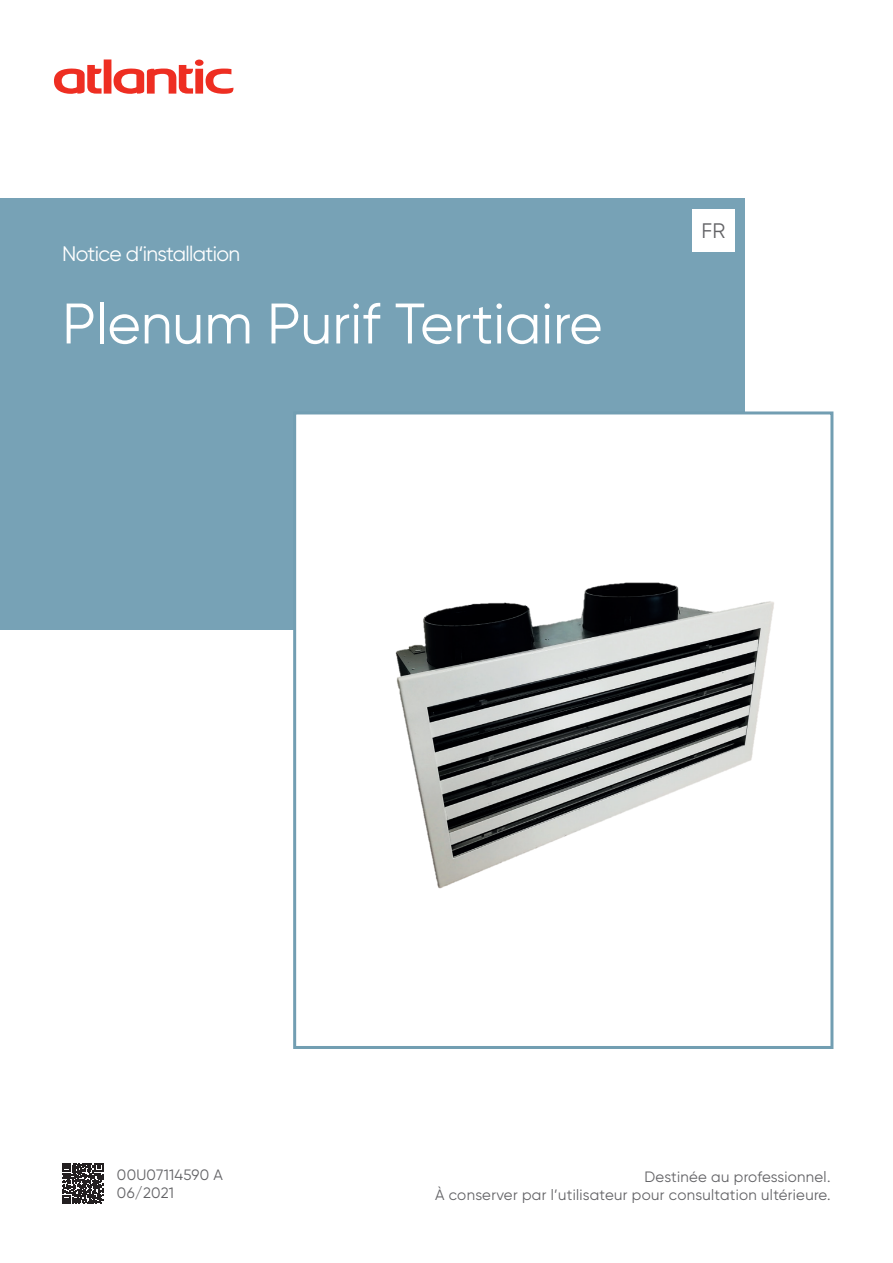
<style>
.page{position:relative;width:893px;height:1263px;background:#fff}
.page>*{position:absolute;margin:0;border:0;box-sizing:border-box;transform-origin:0 0}
.t1{font:57px "Gilroy";color:#fff}
.t2{font:21px "Gilroy";letter-spacing:-.03em;color:#fff}
.t3{font:21px "Gilroy";color:#636366}
.t4{font:15px/18px "Gilroy";letter-spacing:.02em;color:#636366}
</style>
<div class="page">
<svg style="left:62px;top:1163px;width:41px;height:41px"></svg>
<div style="left:0;top:199px;width:744px;height:431px;background:#77a2b6"></div>
<div style="left:692px;top:209px;width:43px;height:42px;background:#fff"></div>
<svg style="left:54px;top:59px;width:179px;height:35px"></svg>
<svg style="left:293px;top:410px;width:541px;height:639px"></svg>
<h2 class="t2" style="left:62px;top:240px;width:180px">Notice d‘installation</h2>
<h1 class="t1" style="left:62px;top:289px;width:542px">Plenum Purif Tertiaire</h1>
<h2 class="t3" style="left:701px;top:218px;width:25px">FR</h2>
<p class="t4" style="left:117px;top:1166px;width:108px">00U07114590 A<br>06/2021</p>
<p class="t4" style="left:435px;top:1167px;width:397px;text-align:right">Destinée au professionnel.<br>À conserver par l’utilisateur pour consultation ultérieure.</p>
</div>
